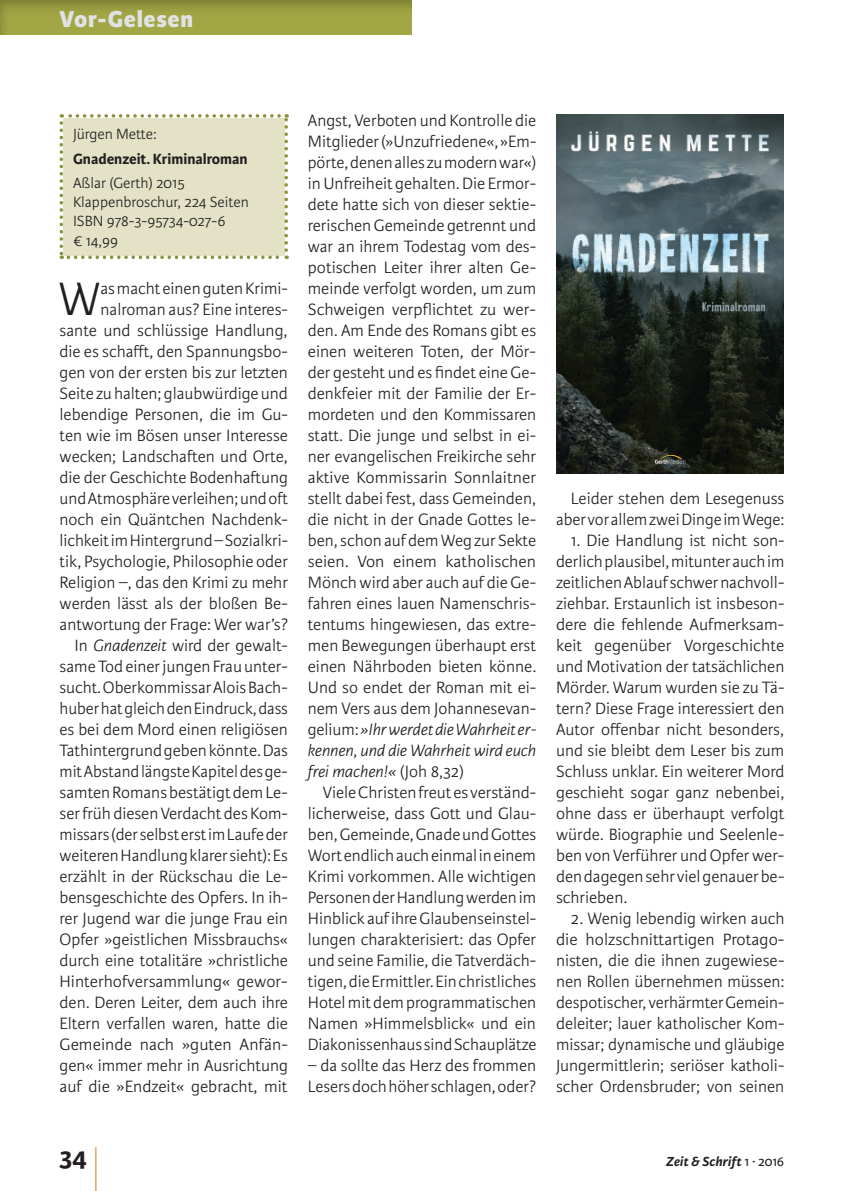
<style>
.page{position:relative;width:844px;height:1191px;background:#fff}
.page>*{position:absolute;margin:0;border:0;box-sizing:border-box;transform-origin:0 0}
.t1{font:300 59.5px "Karmina Sans Basic";color:#df7427;scale:.29 1}
.t2{font:300 49.88px "Karmina Sans Basic";color:#231f20}
.t3{font:700 28px "Karmina Sans Basic";color:#231f20}
.t4{font:800 24.5px "Karmina Sans Basic";letter-spacing:.025em;color:#e1e2e4}
.t5{font:300 17.5px/21px "Karmina Sans Basic";color:#231f20;text-align:justify}
.t6{font:300 15.75px/19.2px "Karmina Sans Basic";color:#231f20}
.t7{font:700 15.75px "Karmina Sans Basic";color:#231f20}
.t8{font:italic 700 14px "Karmina Sans Basic";letter-spacing:.015em;color:#231f20}
.s1{font-style:italic}
.s2{font-weight:400;font-style:normal}
</style>
<div class="page">
<div style="left:0;top:0;width:413px;height:35px;background:#231f20;opacity:.3"></div>
<svg style="left:60px;top:114px;width:228px;height:145px;background:#e1e0c5"></svg>
<img style="left:556px;top:114px;width:227px;height:360px">
<h3 class="t4" style="left:60px;top:4px;width:135px">Vor-Gelesen</h3>
<p class="t6" style="left:73px;top:125px;width:85px">Jürgen Mette:</p>
<p class="t7" style="left:73px;top:149px;width:176px">Gnadenzeit. Kriminalroman</p>
<p class="t6" style="left:73px;top:173px;width:177px">Aßlar (Gerth) 2015<br>Klappenbroschur, 224 Seiten<br>ISBN 978-3-95734-027-6<br>€ 14,99</p>
<h2 class="t2" style="left:58px;top:272px;width:44px">W</h2>
<p class="t5" style="left:60px;top:278px;width:230px;text-align:right">as macht einen guten Krimi&shy;nalroman aus? Eine interes&shy;sante und schlüssige Handlung, die es schafft, den Spannungsbo&shy;gen von der ersten bis zur letzten<br>Seite zu halten; glaubwürdige und lebendige Personen, die im Gu&shy;ten wie im Bösen unser Interesse wecken; Landschaften und Orte, die der Geschichte Bodenhaftung und Atmosphäre verleihen; und oft noch ein Quäntchen Nachdenk&shy;lichkeit im Hintergrund – Sozialkri&shy;tik, Psychologie, Philosophie oder<br>Religion –, das den Krimi zu mehr werden lässt als der bloßen Be&shy;antwortung der Frage: Wer war’s?<br>In <span class="s1">Gnadenzeit</span> wird der gewalt&shy;same Tod einer jungen Frau unter&shy;sucht. Oberkommissar Alois Bach&shy;huber hat gleich den Eindruck, dass es bei dem Mord einen religiösen<br>Tathintergrund geben könnte. Das mit Abstand längste Kapitel des ge&shy;samten Romans bestätigt dem Le&shy;ser früh diesen Verdacht des Kom&shy;missars (der selbst erst im Laufe der weiteren Handlung klarer sieht): Es erzählt in der Rückschau die Le&shy;bensgeschichte des Opfers. In ih&shy;rer Jugend war die junge Frau ein<br>Opfer »geistlichen Missbrauchs« durch eine totalitäre »christliche<br>Hinterhofversammlung« gewor&shy;den. Deren Leiter, dem auch ihre<br>Eltern verfallen waren, hatte die<br>Gemeinde nach »guten Anfän&shy;gen« immer mehr in Ausrichtung auf die »Endzeit« gebracht, mit</p>
<p class="t5" style="left:308px;top:110px;width:230px">Angst, Verboten und Kontrolle die Mitglieder (»Unzufriedene«, »Em&shy;pörte, denen alles zu modern war«) in Unfreiheit gehalten. Die Ermor&shy;dete hatte sich von dieser sektie&shy;rerischen Gemeinde getrennt und war an ihrem Todestag vom des&shy;potischen Leiter ihrer alten Ge&shy;meinde verfolgt worden, um zum Schweigen verpflichtet zu wer&shy;den. Am Ende des Romans gibt es einen weiteren Toten, der Mör&shy;der gesteht und es findet eine Ge&shy;denkfeier mit der Familie der Er&shy;mordeten und den Kommissaren statt. Die junge und selbst in ei&shy;ner evangelischen Freikirche sehr aktive Kommissarin Sonnlaitner stellt dabei fest, dass Gemeinden, die nicht in der Gnade Gottes le&shy;ben, schon auf dem Weg zur Sekte seien. Von einem katholischen Mönch wird aber auch auf die Ge&shy;fahren eines lauen Namenschris&shy;tentums hingewiesen, das extre&shy;men Bewegungen überhaupt erst einen Nährboden bieten könne.<br>Und so endet der Roman mit ei&shy;nem Vers aus dem Johannesevan&shy;gelium: <span class="s1">»Ihr werdet die Wahrheit er&shy;kennen, und die Wahrheit wird euch frei machen!«</span> (Joh 8,32)</p>
<p class="t5" style="left:308px;top:782px;width:230px;text-indent:15px">Viele Christen freut es verständ&shy;licherweise, dass Gott und Glau&shy;ben, Gemeinde, Gnade und Gottes Wort endlich auch einmal in einem Krimi vorkommen. Alle wichtigen Personen der Handlung werden im Hinblick auf ihre Glaubenseinstel&shy;lungen charakterisiert: das Opfer und seine Familie, die Tatverdäch&shy;tigen, die Ermittler. Ein christliches Hotel mit dem programmatischen Namen »Himmelsblick« und ein Diakonissenhaus sind Schauplätze</p>
<p class="t5" style="left:308px;top:1055px;width:230px">– da sollte das Herz des frommen<br>Lesers doch höher schlagen, oder?</p>
<p class="t5" style="left:556px;top:488px;width:230px;text-align:right">Leider stehen dem Lesegenuss aber vor allem zwei Dinge im Wege:</p>
<p class="t5" style="left:556px;top:530px;width:230px;text-indent:15px">1. Die Handlung ist nicht son&shy;derlich plausibel, mitunter auch im zeitlichen Ablauf schwer nachvoll&shy;ziehbar. Erstaunlich ist insbeson&shy;dere die fehlende Aufmerksam&shy;keit gegenüber Vorgeschichte und Motivation der tatsächlichen Mörder. Warum wurden sie zu Tä&shy;tern? Diese Frage interessiert den Autor offenbar nicht besonders, und sie bleibt dem Leser bis zum Schluss unklar. Ein weiterer Mord geschieht sogar ganz nebenbei, ohne dass er überhaupt verfolgt würde. Biographie und Seelenle&shy;ben von Verführer und Opfer wer&shy;den dagegen sehr viel genauer be&shy;schrieben.</p>
<p class="t5" style="left:556px;top:908px;width:230px;text-indent:15px">2. Wenig lebendig wirken auch die holzschnittartigen Protago&shy;nisten, die die ihnen zugewiese&shy;nen Rollen übernehmen müssen: despotischer, verhärmter Gemein&shy;deleiter; lauer katholischer Kom&shy;missar; dynamische und gläubige Jungermittlerin; seriöser katholi&shy;scher Ordensbruder; von seinen</p>
<h3 class="t3" style="left:60px;top:1141px;width:29px">34</h3>
<h1 class="t1" style="left:94px;top:1140px;width:17px">|</h1>
<p class="t8" style="left:666px;top:1153px;width:120px">Zeit &amp; Schrift <span class="s2">1 ∙ 2016</span></p>
</div>
